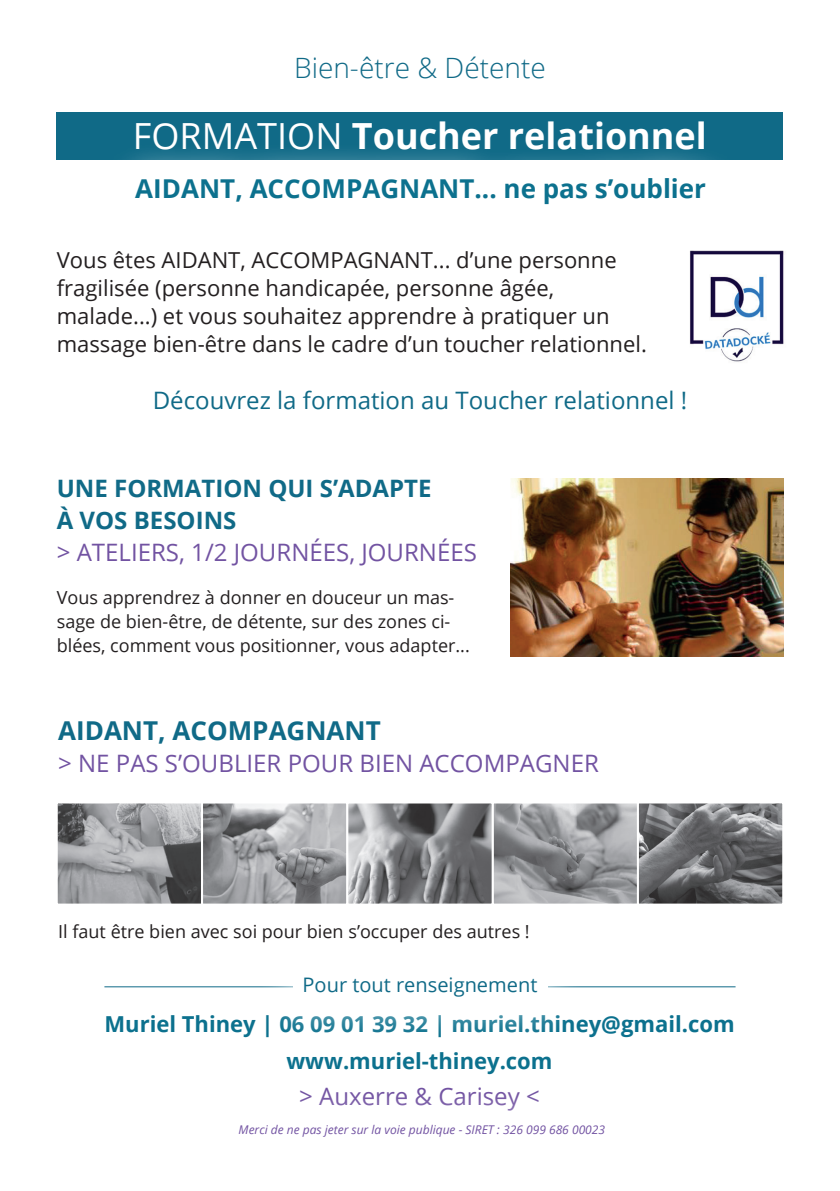
<style>
.page{position:relative;width:840px;height:1191px;background:#fff}
.page>*{position:absolute;margin:0;border:0;box-sizing:border-box;transform-origin:0 0}
.t1{font:700 36px "Open Sans";color:#fff}
.t2{font:300 28px "Open Sans";color:#106a87}
.t3{font:700 26px "Open Sans";color:#0c718e}
.t4{font:700 26px "Open Sans";color:#106a87}
.t5{font:24px "Open Sans";color:#7253a2}
.t6{font:24px "Open Sans";color:#106a87}
.t7{font:700 24px/32px "Open Sans";color:#106a87}
.t8{font:22px/28px "Open Sans";color:#231f20}
.t9{font:700 22px/36px "Open Sans";color:#0c718e;text-align:center}
.t10{font:20px "Open Sans";color:#106a87}
.t11{font:18px/24px "Open Sans";color:#231f20}
.t12{font:italic 12px "Open Sans";color:#7253a2}
.s1{font-weight:400}
</style>
<div class="page">
<div style="left:57px;top:112px;width:725px;height:48px;background:#106a87"></div>
<div style="left:100px;top:142px;width:641px;height:98px;background:#fff;opacity:.75"></div>
<div style="left:21px;top:214px;width:700px;height:233px;background:#fff"></div>
<img style="left:59px;top:804px;width:721px;height:98px">
<div style="left:56px;top:801px;width:147px;height:104px;border:2px solid #fff"></div>
<div style="left:201px;top:801px;width:147px;height:104px;border:2px solid #fff"></div>
<div style="left:491px;top:801px;width:147px;height:104px;border:2px solid #fff"></div>
<div style="left:346px;top:801px;width:147px;height:104px;border:2px solid #fff"></div>
<div style="left:636px;top:801px;width:147px;height:104px;border:2px solid #fff"></div>
<img style="left:510px;top:478px;width:272px;height:178px">
<hr style="left:104px;top:986px;width:631px;height:1px;background:#106a87">
<div style="left:255px;top:939px;width:329px;height:102px;background:#fff"></div>
<img style="left:690px;top:250px;width:94px;height:112px">
<p class="t2" style="left:294px;top:49px;width:253px">Bien-être &amp; Détente</p>
<h1 class="t1" style="left:133px;top:111px;width:575px"><span class="s1">FORMATION</span> Toucher relationnel</h1>
<p class="t3" style="left:135px;top:170px;width:572px">AIDANT, ACCOMPAGNANT... ne pas s’oublier</p>
<p class="t8" style="left:57px;top:245px;width:591px">Vous êtes AIDANT, ACCOMPAGNANT... d’une personne fragilisée (personne handicapée, personne âgée, malade...) et vous souhaitez apprendre à pratiquer un massage bien-être dans le cadre d’un toucher relationnel.</p>
<p class="t6" style="left:153px;top:384px;width:535px">Découvrez la formation au Toucher relationnel !</p>
<p class="t7" style="left:57px;top:471px;width:376px">UNE FORMATION QUI S’ADAPTE<br>À VOS BESOINS</p>
<p class="t5" style="left:57px;top:535px;width:421px">&gt; ATELIERS, 1/2 JOURNÉES, JOURNÉES</p>
<p class="t11" style="left:57px;top:585px;width:414px">Vous apprendrez à donner en douceur un mas&shy;sage de bien-être, de détente, sur des zones ci&shy;blées, comment vous positionner, vous adapter...</p>
<p class="t4" style="left:58px;top:712px;width:324px">AIDANT, ACOMPAGNANT</p>
<p class="t5" style="left:58px;top:747px;width:542px">&gt; NE PAS S’OUBLIER POUR BIEN ACCOMPAGNER</p>
<p class="t11" style="left:58px;top:918px;width:473px">Il faut être bien avec soi pour bien s’occuper des autres !</p>
<p class="t10" style="left:302px;top:971px;width:236px">Pour tout renseignement</p>
<p class="t9" style="left:104px;top:1006px;width:631px">Muriel Thiney | 06 09 01 39 32 | muriel.thiney@gmail.com www.muriel-thiney.com</p>
<p class="t5" style="left:299px;top:1079px;width:242px">&gt; Auxerre &amp; Carisey &lt;</p>
<p class="t12" style="left:238px;top:1121px;width:368px">Merci de ne pas jeter sur la voie publique - SIRET : 326 099 686 00023</p>
</div>
